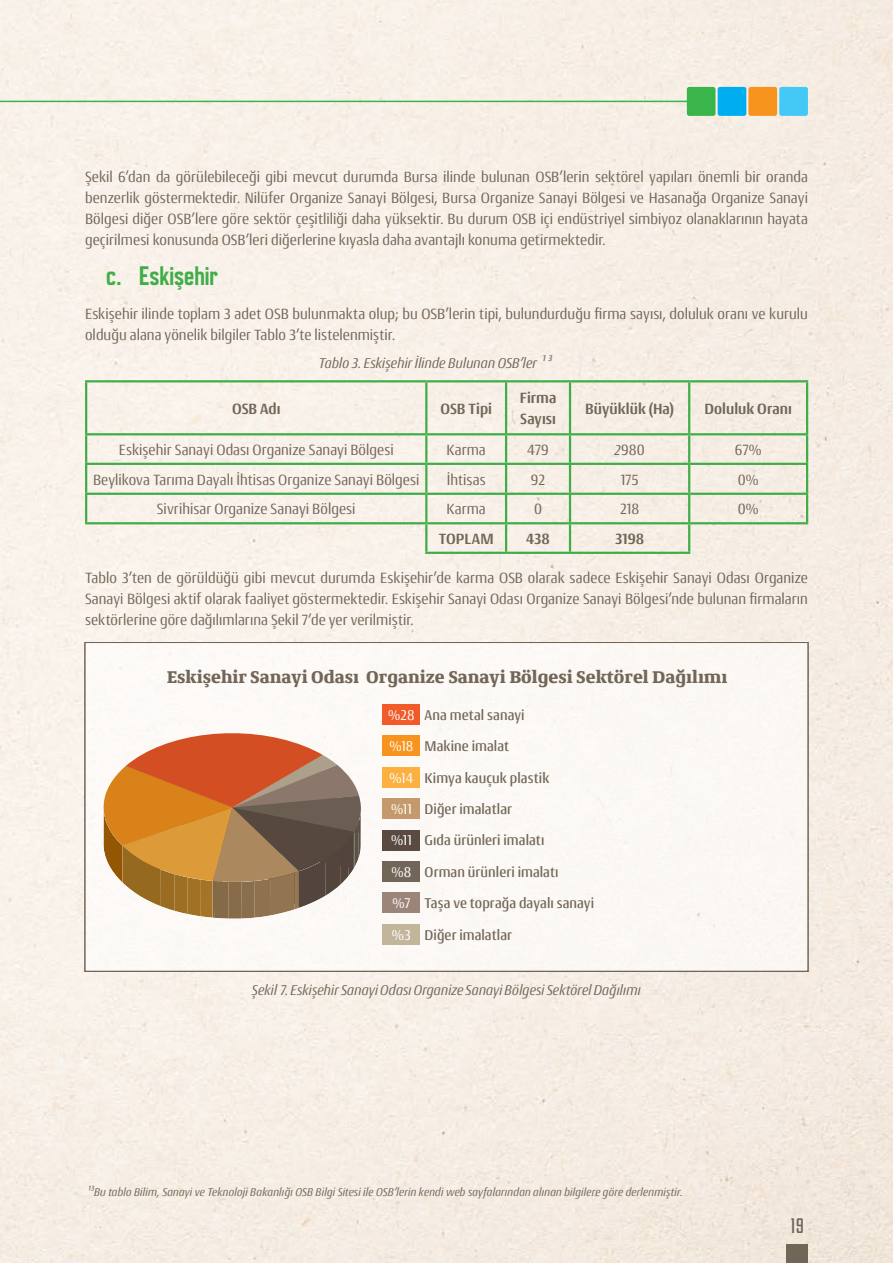
<style>
.page{position:relative;width:893px;height:1263px;background:#f7efe6}
.page>*{position:absolute;margin:0;border:0;box-sizing:border-box;transform-origin:0 0}
.t1{font:500 condensed 24px "Enamela";color:#41ad49}
.t2{font:condensed 21px "Agency Gothic CT";color:#726658}
.t3{font:700 18px "Conto Slab Extra";color:#726658}
.t4{font:15.75px/21px "Conto Narrow";letter-spacing:.005em;color:#726658;text-align:justify}
.t5{font:700 15.75px/21px "Conto Narrow";color:#726658}
.t6{font:500 15px/31.3px "Conto Narrow";letter-spacing:.005em;color:#726658}
.t7{font:italic 15px "Conto Narrow";letter-spacing:.005em;color:#726658}
.t8{font:15px/31.3px "Conto Narrow";letter-spacing:.005em;color:#fff;text-align:justify}
.t9{font:italic 12px "Conto Narrow";letter-spacing:.015em;color:#726658}
.s1{font-style:italic;font-size:15px}
</style>
<div class="page">
<div style="left:787px;top:1244px;width:21px;height:19px;background:#726658"></div>
<div style="left:687px;top:87px;width:28px;height:29px;background:#39b54a;border-radius:2px"></div>
<div style="left:748px;top:87px;width:29px;height:29px;background:#f7941e;border-radius:2px"></div>
<div style="left:718px;top:87px;width:28px;height:29px;background:#00aeef;border-radius:2px"></div>
<div style="left:779px;top:87px;width:29px;height:29px;background:#44c8f5;border-radius:2px"></div>
<hr style="left:0;top:101px;width:696px;height:1px;background:#39b54a">
<hr style="left:85px;top:380px;width:341px;height:2px;background:#41ad49">
<hr style="left:85px;top:382px;width:2px;height:51px;background:#41ad49">
<hr style="left:426px;top:380px;width:80px;height:2px;background:#41ad49">
<hr style="left:425px;top:382px;width:2px;height:51px;background:#41ad49">
<hr style="left:506px;top:380px;width:64px;height:2px;background:#41ad49">
<hr style="left:505px;top:382px;width:2px;height:51px;background:#41ad49">
<hr style="left:570px;top:380px;width:119px;height:2px;background:#41ad49">
<hr style="left:569px;top:382px;width:2px;height:51px;background:#41ad49">
<hr style="left:689px;top:380px;width:119px;height:2px;background:#41ad49">
<hr style="left:688px;top:382px;width:2px;height:51px;background:#41ad49">
<hr style="left:806px;top:382px;width:2px;height:51px;background:#41ad49">
<hr style="left:85px;top:433px;width:341px;height:2px;background:#41ad49">
<hr style="left:85px;top:435px;width:2px;height:28px;background:#41ad49">
<hr style="left:426px;top:433px;width:80px;height:2px;background:#41ad49">
<hr style="left:425px;top:435px;width:2px;height:28px;background:#41ad49">
<hr style="left:506px;top:433px;width:64px;height:2px;background:#41ad49">
<hr style="left:505px;top:435px;width:2px;height:28px;background:#41ad49">
<hr style="left:570px;top:433px;width:119px;height:2px;background:#41ad49">
<hr style="left:569px;top:435px;width:2px;height:28px;background:#41ad49">
<hr style="left:689px;top:433px;width:119px;height:2px;background:#41ad49">
<hr style="left:688px;top:435px;width:2px;height:28px;background:#41ad49">
<hr style="left:806px;top:435px;width:2px;height:28px;background:#41ad49">
<hr style="left:85px;top:463px;width:341px;height:2px;background:#41ad49">
<hr style="left:85px;top:465px;width:2px;height:28px;background:#41ad49">
<hr style="left:426px;top:463px;width:80px;height:2px;background:#41ad49">
<hr style="left:425px;top:465px;width:2px;height:28px;background:#41ad49">
<hr style="left:506px;top:463px;width:64px;height:2px;background:#41ad49">
<hr style="left:505px;top:465px;width:2px;height:28px;background:#41ad49">
<hr style="left:570px;top:463px;width:119px;height:2px;background:#41ad49">
<hr style="left:569px;top:465px;width:2px;height:28px;background:#41ad49">
<hr style="left:689px;top:463px;width:119px;height:2px;background:#41ad49">
<hr style="left:688px;top:465px;width:2px;height:28px;background:#41ad49">
<hr style="left:806px;top:465px;width:2px;height:28px;background:#41ad49">
<hr style="left:85px;top:493px;width:341px;height:2px;background:#41ad49">
<hr style="left:85px;top:495px;width:2px;height:27px;background:#41ad49">
<hr style="left:426px;top:493px;width:80px;height:2px;background:#41ad49">
<hr style="left:425px;top:495px;width:2px;height:27px;background:#41ad49">
<hr style="left:506px;top:493px;width:64px;height:2px;background:#41ad49">
<hr style="left:505px;top:495px;width:2px;height:27px;background:#41ad49">
<hr style="left:570px;top:493px;width:119px;height:2px;background:#41ad49">
<hr style="left:569px;top:495px;width:2px;height:27px;background:#41ad49">
<hr style="left:689px;top:493px;width:119px;height:2px;background:#41ad49">
<hr style="left:688px;top:495px;width:2px;height:27px;background:#41ad49">
<hr style="left:806px;top:495px;width:2px;height:27px;background:#41ad49">
<hr style="left:85px;top:522px;width:341px;height:2px;background:#41ad49">
<hr style="left:426px;top:522px;width:80px;height:2px;background:#41ad49">
<hr style="left:425px;top:524px;width:2px;height:28px;background:#41ad49">
<hr style="left:506px;top:522px;width:64px;height:2px;background:#41ad49">
<hr style="left:505px;top:524px;width:2px;height:28px;background:#41ad49">
<hr style="left:570px;top:522px;width:119px;height:2px;background:#41ad49">
<hr style="left:569px;top:524px;width:2px;height:28px;background:#41ad49">
<hr style="left:689px;top:522px;width:119px;height:2px;background:#41ad49">
<hr style="left:688px;top:524px;width:2px;height:28px;background:#41ad49">
<hr style="left:425px;top:552px;width:81px;height:2px;background:#41ad49">
<hr style="left:506px;top:552px;width:64px;height:2px;background:#41ad49">
<hr style="left:570px;top:552px;width:120px;height:2px;background:#41ad49">
<div style="left:85px;top:642px;width:723px;height:329px;background:#fbf9f5"></div>
<div style="left:85px;top:642px;width:723px;height:329px;border:2px solid #726658"></div>
<svg style="left:104px;top:733px;width:257px;height:186px"></svg>
<div style="left:383px;top:704px;width:37px;height:21px;background:#f15a29"></div>
<div style="left:383px;top:735px;width:37px;height:21px;background:#f7941e"></div>
<div style="left:383px;top:767px;width:37px;height:21px;background:#fbb040"></div>
<div style="left:383px;top:798px;width:37px;height:21px;background:#c49a6c"></div>
<div style="left:383px;top:830px;width:37px;height:21px;background:#5a4a42"></div>
<div style="left:383px;top:861px;width:37px;height:21px;background:#726658"></div>
<div style="left:383px;top:892px;width:37px;height:21px;background:#9b8579"></div>
<div style="left:383px;top:924px;width:37px;height:21px;background:#c2b59b"></div>
<p class="t4" style="left:85px;top:166px;width:724px">Şekil 6’dan da görülebileceği gibi mevcut durumda Bursa ilinde bulunan OSB’lerin sektörel yapıları önemli bir oranda benzerlik göstermektedir. Nilüfer Organize Sanayi Bölgesi, Bursa Organize Sanayi Bölgesi ve Hasanağa Organize Sanayi Bölgesi diğer OSB’lere göre sektör çeşitliliği daha yüksektir. Bu durum OSB içi endüstriyel simbiyoz olanaklarının hayata geçirilmesi konusunda OSB’leri diğerlerine kıyasla daha avantajlı konuma getirmektedir.</p>
<h1 class="t1" style="left:106px;top:256px;width:113px">c. Eskişehir</h1>
<p class="t4" style="left:85px;top:302px;width:724px">Eskişehir ilinde toplam 3 adet OSB bulunmakta olup; bu OSB’lerin tipi, bulundurduğu firma sayısı, doluluk oranı ve kurulu olduğu alana yönelik bilgiler Tablo 3’te listelenmiştir.</p>
<p class="t7" style="left:319px;top:354px;width:236px">Tablo 3. Eskişehir İlinde Bulunan OSB’ler 13</p>
<p class="t5" style="left:232px;top:398px;width:50px">OSB Adı</p>
<p class="t5" style="left:440px;top:398px;width:53px">OSB Tipi</p>
<p class="t5" style="left:520px;top:387px;width:38px">Firma<br>Sayısı</p>
<p class="t5" style="left:585px;top:397px;width:90px">Büyüklük (Ha)</p>
<p class="t5" style="left:704px;top:397px;width:89px">Doluluk Oranı</p>
<p class="t4" style="left:119px;top:439px;width:276px">Eskişehir Sanayi Odası Organize Sanayi Bölgesi</p>
<p class="t4" style="left:447px;top:439px;width:41px">Karma</p>
<p class="t4" style="left:527px;top:439px;width:23px">479</p>
<p class="t4" style="left:615px;top:439px;width:32px"><span class="s1">2</span>980</p>
<p class="t4" style="left:735px;top:439px;width:28px">67%</p>
<p class="t4" style="left:93px;top:468px;width:328px">Beylikova Tarıma Dayalı İhtisas Organize Sanayi Bölgesi</p>
<p class="t4" style="left:447px;top:468px;width:40px">İhtisas</p>
<p class="t4" style="left:531px;top:468px;width:16px">92</p>
<p class="t4" style="left:621px;top:468px;width:19px">175</p>
<p class="t4" style="left:738px;top:468px;width:22px">0%</p>
<p class="t4" style="left:157px;top:498px;width:200px">Sivrihisar Organize Sanayi Bölgesi</p>
<p class="t4" style="left:447px;top:498px;width:41px">Karma</p>
<p class="t4" style="left:534px;top:498px;width:9px">0</p>
<p class="t4" style="left:620px;top:498px;width:21px">218</p>
<p class="t4" style="left:738px;top:498px;width:22px">0%</p>
<p class="t5" style="left:439px;top:528px;width:56px">TOPLAM</p>
<p class="t5" style="left:526px;top:528px;width:25px">438</p>
<p class="t5" style="left:615px;top:528px;width:31px">3198</p>
<p class="t4" style="left:85px;top:567px;width:724px">Tablo 3’ten de görüldüğü gibi mevcut durumda Eskişehir’de karma OSB olarak sadece Eskişehir Sanayi Odası Organize Sanayi Bölgesi aktif olarak faaliyet göstermektedir. Eskişehir Sanayi Odası Organize Sanayi Bölgesi’nde bulunan firmaların sektörlerine göre dağılımlarına Şekil 7’de yer verilmiştir.</p>
<p class="t3" style="left:167px;top:665px;width:562px">Eskişehir Sanayi Odası Organize Sanayi Bölgesi Sektörel Dağılımı</p>
<p class="t6" style="left:425px;top:699px;width:171px">Ana metal sanayi<br>Makine imalat<br>Kimya kauçuk plastik<br>Diğer imalatlar<br>Gıda ürünleri imalatı<br>Orman ürünleri imalatı<br>Taşa ve toprağa dayalı sanayi<br>Diğer imalatlar</p>
<p class="t8" style="left:388px;top:699px;width:28px">%28</p>
<p class="t8" style="left:389px;top:730px;width:25px">%18 %14 %11</p>
<p class="t8" style="left:391px;top:824px;width:22px">%11</p>
<p class="t8" style="left:391px;top:856px;width:21px">%8</p>
<p class="t8" style="left:393px;top:887px;width:19px">%7</p>
<p class="t8" style="left:392px;top:918px;width:20px">%3</p>
<p class="t7" style="left:252px;top:980px;width:391px">Şekil 7. Eskişehir Sanayi Odası Organize Sanayi Bölgesi Sektörel Dağılımı</p>
<p class="t9" style="left:87px;top:1184px;width:597px">13Bu tablo Bilim, Sanayi ve Teknoloji Bakanlığı OSB Bilgi Sitesi ile OSB’lerin kendi web sayfalarından alınan bilgilere göre derlenmiştir.</p>
<h2 class="t2" style="left:790px;top:1215px;width:15px">19</h2>
</div>
